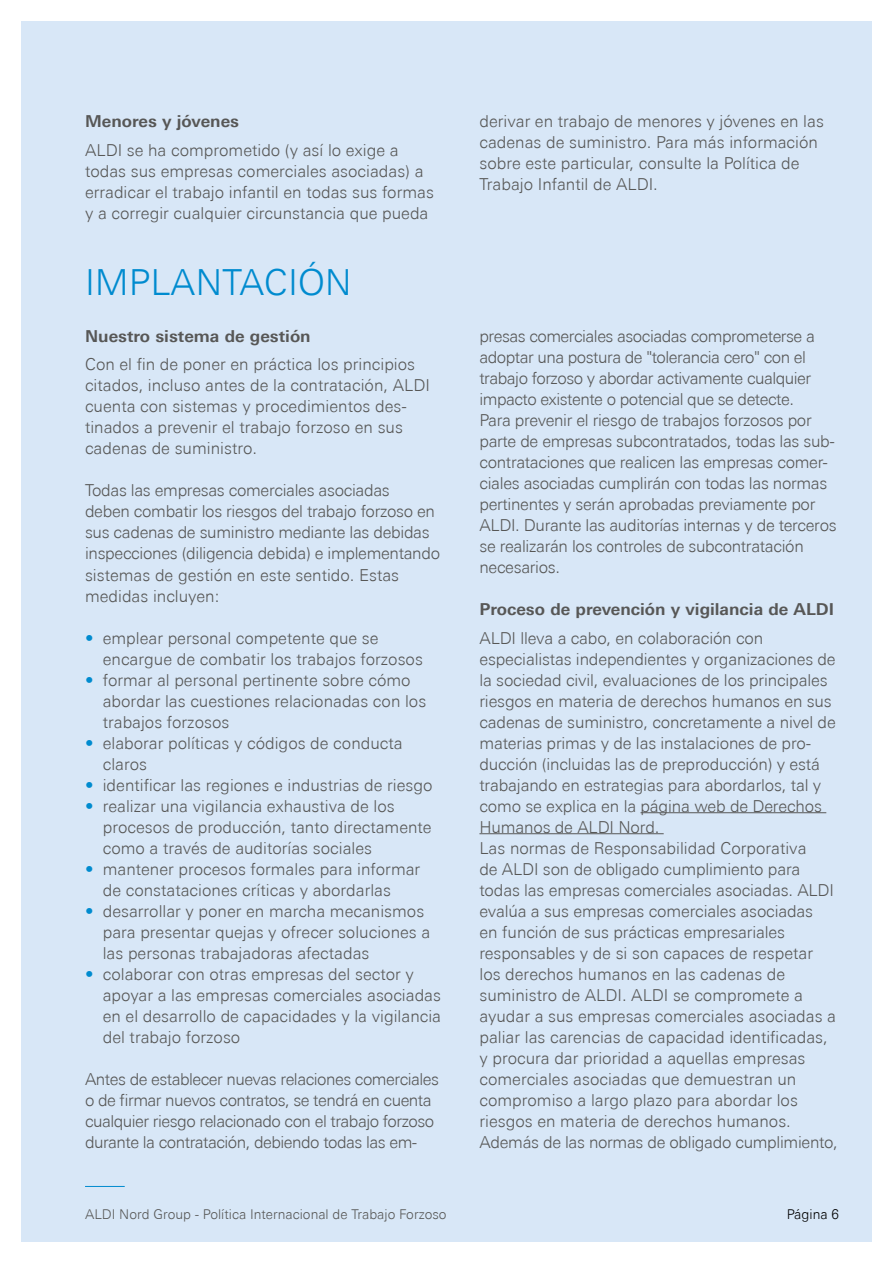
<style>
.page{position:relative;width:893px;height:1263px;background:#fff}
.page>*{position:absolute;margin:0;border:0;box-sizing:border-box;transform-origin:0 0}
.t1{font:300 36px "Univers Next Pro";color:#008bcf}
.t2{font:300 16.5px/21px "Univers Next Pro";color:#575756}
.t3{font:300 16.5px/21px "Univers Next Pro";letter-spacing:-.02em;color:#575756}
.t4{font:300 16.5px/21px "Univers Next Pro";letter-spacing:-.03em;color:#575756}
.t5{font:700 16.5px "Univers Next Pro";color:#575756}
.t6{font:300 13.5px "Univers Next Pro";color:#000}
.t7{font:300 13.5px "Univers Next Pro";color:#575756}
.s1{color:#008bcf}
</style>
<div class="page">
<div style="left:21px;top:21px;width:851px;height:1221px;background:#d8e7f7"></div>
<hr style="left:85px;top:1186px;width:40px;height:1px;background:#008bcf">
<hr style="left:640px;top:812px;width:186px;height:1px;background:#575756">
<hr style="left:479px;top:833px;width:185px;height:1px;background:#575756">
<p class="t5" style="left:85px;top:111px;width:156px">Menores y jóvenes</p>
<p class="t2" style="left:85px;top:139px;width:350px">ALDI se ha comprometido (y así lo exige a todas sus empresas comerciales asociadas) a erradicar el trabajo infantil en todas sus formas y a corregir cualquier circunstancia que pueda</p>
<h1 class="t1" style="left:85px;top:261px;width:268px">IMPLANTACIÓN</h1>
<p class="t5" style="left:85px;top:326px;width:227px">Nuestro sistema de gestión</p>
<p class="t2" style="left:85px;top:354px;width:346px">Con el fin de poner en práctica los principios citados, incluso antes de la contratación, ALDI cuenta con sistemas y procedimientos des&shy;tinados a prevenir el trabajo forzoso en sus cadenas de suministro.</p>
<p class="t3" style="left:85px;top:480px;width:357px">Todas las empresas comerciales asociadas<br>deben combatir los riesgos del trabajo forzoso en sus cadenas de suministro mediante las debidas inspecciones (diligencia debida) e implementando sistemas de gestión en este sentido. Estas medidas incluyen:</p>
<p class="t2" style="left:103px;top:627px;width:322px;text-indent:-18px"><span class="s1">•</span> emplear personal competente que se encargue de combatir los trabajos forzosos</p>
<p class="t2" style="left:103px;top:669px;width:325px;text-indent:-18px"><span class="s1">•</span> formar al personal pertinente sobre cómo abordar las cuestiones relacionadas con los trabajos forzosos</p>
<p class="t2" style="left:103px;top:732px;width:301px;text-indent:-18px"><span class="s1">•</span> elaborar políticas y códigos de conducta claros</p>
<p class="t2" style="left:85px;top:774px;width:349px"><span class="s1">•</span> identificar las regiones e industrias de riesgo</p>
<p class="t2" style="left:103px;top:795px;width:330px;text-indent:-18px"><span class="s1">•</span> realizar una vigilancia exhaustiva de los procesos de producción, tanto directamente como a través de auditorías sociales</p>
<p class="t2" style="left:103px;top:858px;width:319px;text-indent:-18px"><span class="s1">•</span> mantener procesos formales para informar de constataciones críticas y abordarlas</p>
<p class="t2" style="left:103px;top:900px;width:329px;text-indent:-18px"><span class="s1">•</span> desarrollar y poner en marcha mecanismos para presentar quejas y ofrecer soluciones a las personas trabajadoras afectadas</p>
<p class="t2" style="left:103px;top:963px;width:340px;text-indent:-18px"><span class="s1">•</span> colaborar con otras empresas del sector y apoyar a las empresas comerciales asociadas en el desarrollo de capacidades y la vigilancia del trabajo forzoso</p>
<p class="t4" style="left:85px;top:1068px;width:356px">Antes de establecer nuevas relaciones comerciales o de firmar nuevos contratos, se tendrá en cuenta cualquier riesgo relacionado con el trabajo forzoso durante la contratación, debiendo todas las em-</p>
<p class="t2" style="left:479px;top:111px;width:346px">derivar en trabajo de menores y jóvenes en las cadenas de suministro. Para más información sobre este particular, consulte la Política de Trabajo Infantil de ALDI.</p>
<p class="t3" style="left:479px;top:325px;width:359px">presas comerciales asociadas comprometerse a adoptar una postura de "tolerancia cero" con el trabajo forzoso y abordar activamente cualquier impacto existente o potencial que se detecte.<br>Para prevenir el riesgo de trabajos forzosos por parte de empresas subcontratados, todas las sub&shy;contrataciones que realicen las empresas comer&shy;ciales asociadas cumplirán con todas las normas pertinentes y serán aprobadas previamente por ALDI. Durante las auditorías internas y de terceros se realizarán los controles de subcontratación necesarios.</p>
<p class="t5" style="left:479px;top:599px;width:356px">Proceso de prevención y vigilancia de ALDI</p>
<p class="t2" style="left:479px;top:627px;width:360px">ALDI lleva a cabo, en colaboración con especialistas independientes y organizaciones de la sociedad civil, evaluaciones de los principales riesgos en materia de derechos humanos en sus cadenas de suministro, concretamente a nivel de materias primas y de las instalaciones de pro&shy;ducción (incluidas las de preproducción) y está trabajando en estrategias para abordarlos, tal y como se explica en la página web de Derechos Humanos de ALDI Nord.<br>Las normas de Responsabilidad Corporativa<br>de ALDI son de obligado cumplimiento para todas las empresas comerciales asociadas. ALDI evalúa a sus empresas comerciales asociadas<br>en función de sus prácticas empresariales responsables y de si son capaces de respetar los derechos humanos en las cadenas de suministro de ALDI. ALDI se compromete a ayudar a sus empresas comerciales asociadas a paliar las carencias de capacidad identificadas, y procura dar prioridad a aquellas empresas comerciales asociadas que demuestran un compromiso a largo plazo para abordar los riesgos en materia de derechos humanos.<br>Además de las normas de obligado cumplimiento,</p>
<p class="t6" style="left:85px;top:1206px;width:356px">International B ying Pol y for Cotton | As of January 2020</p>
<p class="t6" style="left:797px;top:1206px;width:32px">Seite</p>
<p class="t7" style="left:85px;top:1206px;width:363px">ALDI Nord Group - Política Internacional de Trabajo Forzoso</p>
<p class="t6" style="left:787px;top:1206px;width:54px">Página 6</p>
</div>
